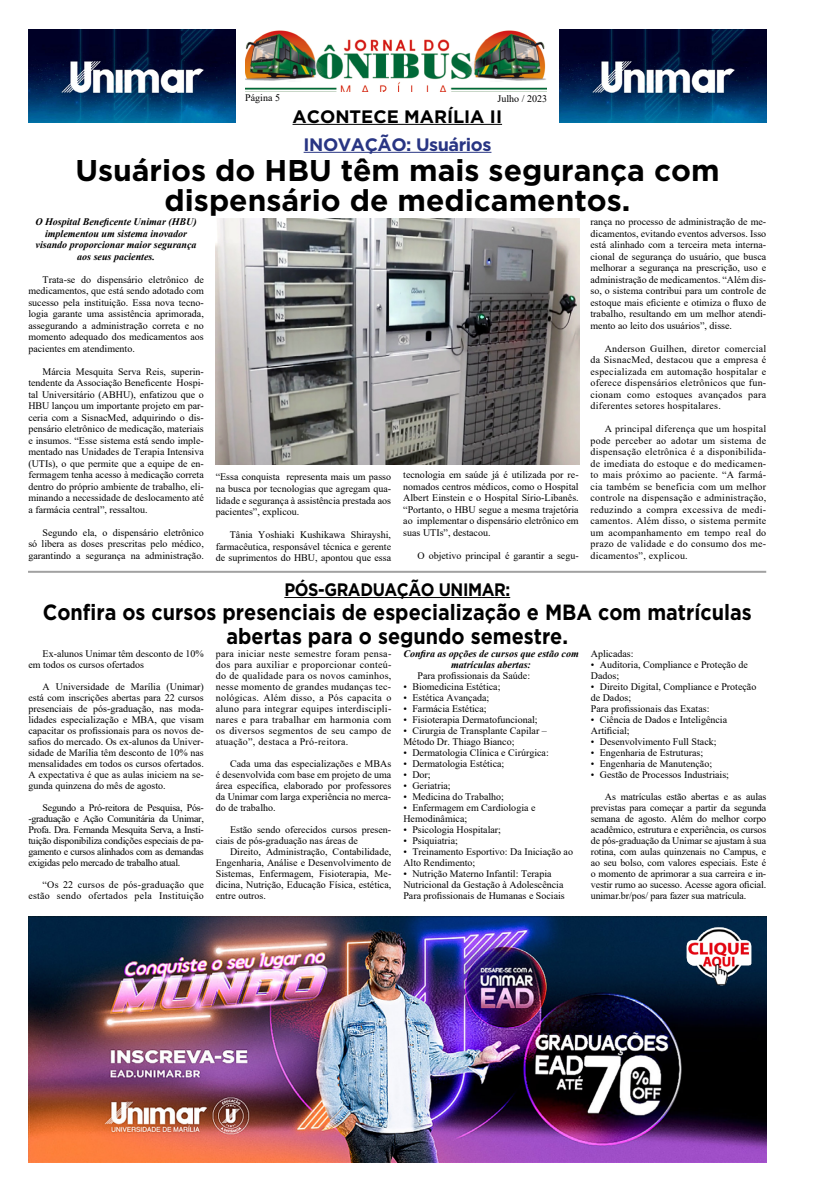
<style>
.page{position:relative;width:823px;height:1191px;background:#fff}
.page>*{position:absolute;margin:0;border:0;box-sizing:border-box;transform-origin:0 0}
.t1{font:700 30px/30px "Gotham";color:#000;text-align:center}
.t2{font:700 22px/24px "Gotham";color:#000;text-align:center;scale:.9 1}
.t3{font:700 18px "Gotham";letter-spacing:-.025em;color:#000;scale:.9 1}
.t4{font:700 18px "Gotham";color:#000}
.t5{font:700 18px "Gotham";letter-spacing:-.025em;color:#283583}
.t6{font:10px/11.5px "Times New Roman";color:#000;text-align:justify}
.t7{font:italic 700 10px/11.5px "Times New Roman";color:#000;text-align:center}
.t8{font:10px/11px "Times New Roman";letter-spacing:.025em;color:#000;text-align:right}
</style>
<div class="page">
<img style="left:28px;top:916px;width:737px;height:246px">
<img style="left:245px;top:30px;width:301px;height:61px">
<hr style="left:292px;top:124px;width:210px;height:1px;background:#000">
<img style="left:685px;top:926px;width:67px;height:63px">
<img style="left:28px;top:29px;width:207px;height:94px">
<img style="left:559px;top:29px;width:206px;height:94px">
<hr style="left:303px;top:152px;width:188px;height:1px;background:#283583">
<img style="left:216px;top:218px;width:363px;height:246px">
<hr style="left:28px;top:571px;width:737px;height:2px;background:#a1a1a1">
<hr style="left:284px;top:597px;width:226px;height:1px;background:#000">
<p class="t6" style="left:245px;top:92px;width:36px">Página 5</p>
<p class="t6" style="left:497px;top:92px;width:51px">Julho / 2023</p>
<h3 class="t4" style="left:292px;top:104px;width:211px">ACONTECE MARÍLIA II</h3>
<h3 class="t5" style="left:303px;top:132px;width:189px">INOVAÇÃO: Usuários</h3>
<h1 class="t1" style="left:75px;top:155px;width:645px">Usuários do HBU têm mais segurança com dispensário de medicamentos.</h1>
<p class="t7" style="left:35px;top:216px;width:163px">O Hospital Beneficente Unimar (HBU) implementou um sistema inovador visando proporcionar maior segurança aos seus pacientes.</p>
<p class="t6" style="left:28px;top:273px;width:177px;text-indent:14px">Trata-se do dispensário eletrônico de medicamentos, que está sendo adotado com sucesso pela instituição. Essa nova tecno&shy;logia garante uma assistência aprimorada, assegurando a administração correta e no momento adequado dos medicamentos aos pacientes em atendimento.</p>
<p class="t6" style="left:28px;top:365px;width:177px;text-indent:14px">Márcia Mesquita Serva Reis, superin&shy;tendente da Associação Beneficente Hospi&shy;tal Universitário (ABHU), enfatizou que o HBU lançou um importante projeto em par&shy;ceria com a SisnacMed, adquirindo o dis&shy;pensário eletrônico de medicação, materiais e insumos. “Esse sistema está sendo imple&shy;mentado nas Unidades de Terapia Intensiva (UTIs), o que permite que a equipe de en&shy;fermagem tenha acesso à medicação correta dentro do próprio ambiente de trabalho, eli&shy;minando a necessidade de deslocamento até a farmácia central”, ressaltou.</p>
<p class="t6" style="left:28px;top:526px;width:177px;text-indent:14px">Segundo ela, o dispensário eletrônico só libera as doses prescritas pelo médico, garantindo a segurança na administração.</p>
<p class="t6" style="left:590px;top:216px;width:177px">rança no processo de administração de me&shy;dicamentos, evitando eventos adversos. Isso está alinhado com a terceira meta interna&shy;cional de segurança do usuário, que busca melhorar a segurança na prescrição, uso e administração de medicamentos. “Além dis&shy;so, o sistema contribui para um controle de estoque mais eficiente e otimiza o fluxo de trabalho, resultando em um melhor atendi&shy;mento ao leito dos usuários”, disse.</p>
<p class="t6" style="left:590px;top:342px;width:177px;text-indent:14px">Anderson Guilhen, diretor comercial da SisnacMed, destacou que a empresa é especializada em automação hospitalar e oferece dispensários eletrônicos que fun&shy;cionam como estoques avançados para diferentes setores hospitalares.</p>
<p class="t6" style="left:590px;top:423px;width:177px;text-indent:14px">A principal diferença que um hospital pode perceber ao adotar um sistema de dispensação eletrônica é a disponibilida&shy;de imediata do estoque e do medicamen&shy;to mais próximo ao paciente. “A farmá&shy;cia também se beneficia com um melhor controle na dispensação e administração, reduzindo a compra excessiva de medi&shy;camentos. Além disso, o sistema permite um acompanhamento em tempo real do prazo de validade e do consumo dos me&shy;dicamentos”, explicou.</p>
<p class="t6" style="left:403px;top:469px;width:177px">tecnologia em saúde já é utilizada por re&shy;nomados centros médicos, como o Hospital Albert Einstein e o Hospital Sírio-Libanês. “Portanto, o HBU segue a mesma trajetória ao implementar o dispensário eletrônico em suas UTIs”, destacou.</p>
<p class="t6" style="left:417px;top:549px;width:163px">O objetivo principal é garantir a segu-</p>
<h3 class="t3" style="left:284px;top:577px;width:252px">PÓS-GRADUAÇÃO UNIMAR:</h3>
<h2 class="t2" style="left:43px;top:600px;width:788px">Confira os cursos presenciais de especialização e MBA com matrículas abertas para o segundo semestre.</h2>
<p class="t6" style="left:28px;top:648px;width:177px;line-height:11px;text-indent:14px">Ex-alunos Unimar têm desconto de 10% em todos os cursos ofertados</p>
<p class="t6" style="left:28px;top:681px;width:177px;line-height:11px;text-indent:14px">A Universidade de Marília (Unimar) está com inscrições abertas para 22 cursos presenciais de pós-graduação, nas moda&shy;lidades especialização e MBA, que visam capacitar os profissionais para os novos de&shy;safios do mercado. Os ex-alunos da Univer&shy;sidade de Marília têm desconto de 10% nas mensalidades em todos os cursos ofertados.<br>A expectativa é que as aulas iniciem na se&shy;gunda quinzena do mês de agosto.</p>
<p class="t6" style="left:28px;top:802px;width:177px;line-height:11px;text-indent:14px">Segundo a Pró-reitora de Pesquisa, Pós--graduação e Ação Comunitária da Unimar, Profa. Dra. Fernanda Mesquita Serva, a Insti&shy;tuição disponibiliza condições especiais de pa&shy;gamento e cursos alinhados com as demandas exigidas pelo mercado de trabalho atual.</p>
<p class="t8" style="left:28px;top:879px;width:177px">“Os 22 cursos de pós-graduação que estão sendo ofertados pela Instituição</p>
<p class="t6" style="left:215px;top:471px;width:177px">“Essa conquista representa mais um passo na busca por tecnologias que agregam qua&shy;lidade e segurança à assistência prestada aos pacientes”, explicou.</p>
<p class="t6" style="left:215px;top:528px;width:177px;text-indent:14px">Tânia Yoshiaki Kushikawa Shirayshi, farmacêutica, responsável técnica e gerente de suprimentos do HBU, apontou que essa</p>
<p class="t7" style="left:403px;top:647px;width:177px;line-height:11px">Confira as opções de cursos que estão com matrículas abertas:</p>
<p class="t6" style="left:417px;top:669px;width:114px">Para profissionais da Saúde:</p>
<p class="t6" style="left:403px;top:680px;width:99px">• Biomedicina Estética;</p>
<p class="t6" style="left:403px;top:691px;width:87px">• Estética Avançada;</p>
<p class="t6" style="left:403px;top:702px;width:85px">• Farmácia Estética;</p>
<p class="t6" style="left:403px;top:713px;width:136px">• Fisioterapia Dermatofuncional;</p>
<p class="t6" style="left:403px;top:724px;width:145px;line-height:11px">• Cirurgia de Transplante Capilar –<br>Método Dr. Thiago Bianco;</p>
<p class="t6" style="left:403px;top:746px;width:147px">• Dermatologia Clínica e Cirúrgica:</p>
<p class="t6" style="left:403px;top:757px;width:102px">• Dermatologia Estética;</p>
<p class="t6" style="left:403px;top:768px;width:29px">• Dor;</p>
<p class="t6" style="left:403px;top:779px;width:49px">• Geriatria;</p>
<p class="t6" style="left:403px;top:790px;width:102px">• Medicina do Trabalho;</p>
<p class="t6" style="left:403px;top:801px;width:134px;line-height:11px">• Enfermagem em Cardiologia e<br>Hemodinâmica;</p>
<p class="t6" style="left:403px;top:823px;width:99px">• Psicologia Hospitalar;</p>
<p class="t6" style="left:403px;top:834px;width:56px">• Psiquiatria;</p>
<p class="t6" style="left:403px;top:845px;width:171px;line-height:11px">• Treinamento Esportivo: Da Iniciação ao<br>Alto Rendimento;</p>
<p class="t6" style="left:403px;top:867px;width:163px;line-height:11px;text-align:left">• Nutrição Materno Infantil: Terapia<br>Nutricional da Gestação à Adolescência<br>Para profissionais de Humanas e Sociais</p>
<p class="t6" style="left:216px;top:648px;width:177px;line-height:11px">para iniciar neste semestre foram pensa&shy;dos para auxiliar e proporcionar conteú&shy;do de qualidade para os novos caminhos, nesse momento de grandes mudanças tec&shy;nológicas. Além disso, a Pós capacita o aluno para integrar equipes interdiscipli&shy;nares e para trabalhar em harmonia com os diversos segmentos de seu campo de atuação”, destaca a Pró-reitora.</p>
<p class="t6" style="left:216px;top:758px;width:177px;line-height:11px;text-indent:14px">Cada uma das especializações e MBAs é desenvolvida com base em projeto de uma área específica, elaborado por professores da Unimar com larga experiência no merca&shy;do de trabalho.</p>
<p class="t6" style="left:216px;top:824px;width:177px;line-height:11px;text-indent:14px">Estão sendo oferecidos cursos presen&shy;ciais de pós-graduação nas áreas de</p>
<p class="t6" style="left:216px;top:846px;width:177px;line-height:11px;text-indent:14px">Direito, Administração, Contabilidade, Engenharia, Análise e Desenvolvimento de Sistemas, Enfermagem, Fisioterapia, Me&shy;dicina, Nutrição, Educação Física, estética, entre outros.</p>
<p class="t6" style="left:590px;top:647px;width:44px">Aplicadas:</p>
<p class="t6" style="left:590px;top:659px;width:159px;line-height:11px">• Auditoria, Compliance e Proteção de<br>Dados;</p>
<p class="t6" style="left:590px;top:681px;width:167px;line-height:11px;text-align:left">• Direito Digital, Compliance e Proteção de Dados;<br>Para profissionais das Exatas:</p>
<p class="t6" style="left:590px;top:714px;width:138px;line-height:11px">• Ciência de Dados e Inteligência<br>Artificial;</p>
<p class="t6" style="left:590px;top:735px;width:127px">• Desenvolvimento Full Stack;</p>
<p class="t6" style="left:590px;top:746px;width:114px">• Engenharia de Estruturas;</p>
<p class="t6" style="left:590px;top:757px;width:123px">• Engenharia de Manutenção;</p>
<p class="t6" style="left:590px;top:768px;width:140px">• Gestão de Processos Industriais;</p>
<p class="t6" style="left:590px;top:791px;width:177px;line-height:11px;text-indent:14px">As matrículas estão abertas e as aulas previstas para começar a partir da segunda semana de agosto. Além do melhor corpo acadêmico, estrutura e experiência, os cursos de pós-graduação da Unimar se ajustam à sua rotina, com aulas quinzenais no Campus, e ao seu bolso, com valores especiais. Este é o momento de aprimorar a sua carreira e in&shy;vestir rumo ao sucesso. Acesse agora oficial. unimar.br/pos/ para fazer sua matrícula.</p>
</div>
